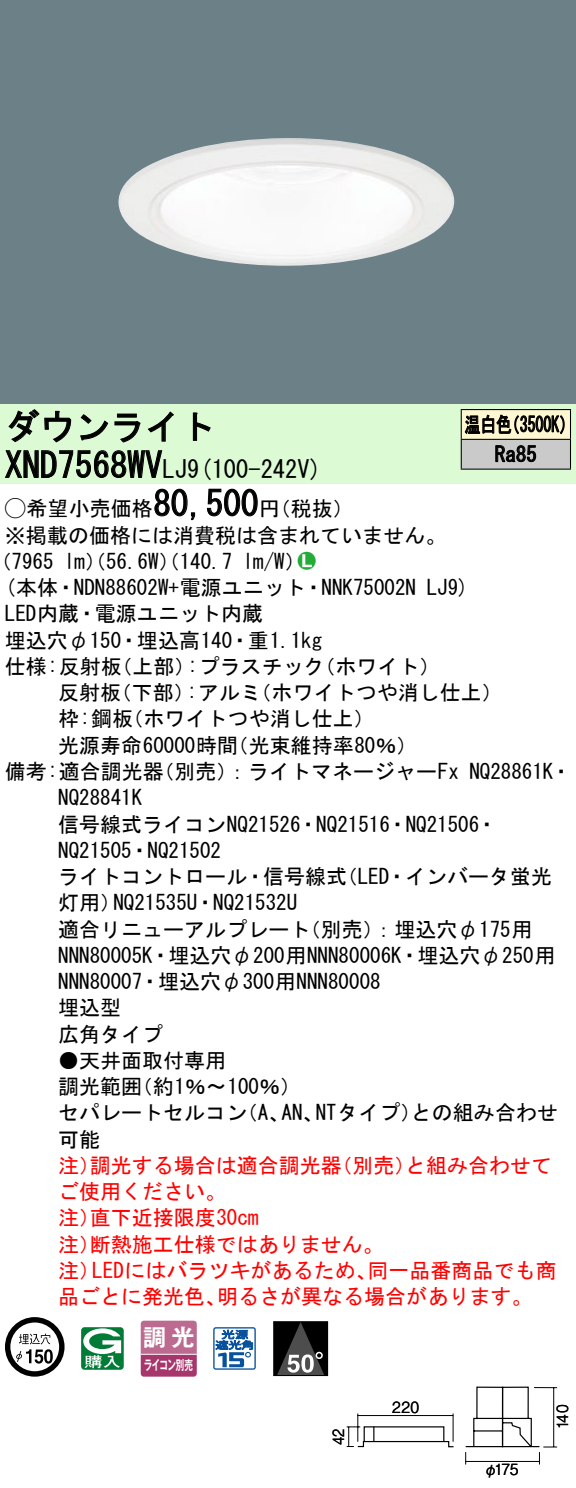
<style>
.page{position:relative;width:576px;height:1488px;background:#fff}
.page>*{position:absolute;margin:0;border:0;box-sizing:border-box;transform-origin:0 0}
.t1{font:35px "MS Gothic";color:#000}
.t2{font:24.5px "MS Gothic";color:#000}
.t3{font:23.1px "Gothic MB101 Pro De Bold 90 pv RKSJ H";color:#fff}
.t4{font:21px/26.2px "MS Gothic";color:#000}
.t5{font:21px/26.2px "MS Gothic";color:#f00}
.t6{font:21px/29.8px "MS Gothic";color:#000;scale:.75 1}
.t7{font:21px "Ford Classification 1";color:#23ac38}
.t8{font:15.4px "Gothic BBB Pro Medium 90 pv RKSJ H";letter-spacing:.015em;color:#000;scale:.9 1}
.t9{font:15.4px "Gothic BBB Pro Medium 90 pv RKSJ H";letter-spacing:.015em;color:#000;scale:.85 1}
.t10{font:13.3px "Gothic MB101 Pro De Bold 90 pv RKSJ H";letter-spacing:-.05em;color:#fff;scale:.65 1}
.s1{font-size:24.5px}
.s2{font-family:"Ford Classification 1"}
.s3{color:#fff}
</style>
<div class="page">
<div style="left:0;top:0;width:575px;height:404px;background:#6c8087"></div>
<img style="left:118px;top:138px;width:336px;height:128px">
<div style="left:0;top:404px;width:575px;height:79px;background:#dcfad4"></div>
<svg style="left:8px;top:409px;width:64px;height:34px"></svg>
<svg style="left:80px;top:413px;width:60px;height:30px"></svg>
<svg style="left:148px;top:411px;width:25px;height:31px"></svg>
<svg style="left:192px;top:412px;width:19px;height:29px"></svg>
<svg style="left:5px;top:450px;width:158px;height:28px"></svg>
<svg style="left:154px;top:488px;width:42px;height:32px"></svg>
<svg style="left:207px;top:488px;width:51px;height:29px"></svg>
<svg style="left:5px;top:1317px;width:59px;height:59px"></svg>
<svg style="left:44px;top:1349px;width:9px;height:14px"></svg>
<svg style="left:81px;top:1327px;width:43px;height:42px"></svg>
<svg style="left:140px;top:1320px;width:56px;height:56px;background:#b65c86"></svg>
<hr style="left:141px;top:1353px;width:55px;height:1px;background:#fff">
<svg style="left:213px;top:1327px;width:43px;height:42px"></svg>
<div style="left:273px;top:1321px;width:54px;height:54px;background:#000"></div>
<svg style="left:278px;top:1323px;width:45px;height:50px"></svg>
<div style="left:273px;top:1321px;width:55px;height:54px;border:1px solid #000"></div>
<div style="left:461px;top:409px;width:109px;height:30px;background:#fff6d2"></div>
<div style="left:461px;top:439px;width:109px;height:30px;background:#cacaca"></div>
<hr style="left:460px;top:409px;width:110px;height:1px;background:#000">
<hr style="left:569px;top:410px;width:2px;height:29px;background:#000">
<hr style="left:460px;top:439px;width:110px;height:1px;background:#000">
<hr style="left:569px;top:440px;width:2px;height:28px;background:#000">
<hr style="left:460px;top:468px;width:110px;height:2px;background:#000">
<svg style="left:460px;top:410px;width:104px;height:58px"></svg>
<svg style="left:346px;top:1413px;width:108px;height:34px"></svg>
<svg style="left:465px;top:1386px;width:92px;height:78px"></svg>
<hr style="left:534px;top:1386px;width:23px;height:2px;background:#000">
<hr style="left:553px;top:1387px;width:1px;height:59px;background:#000">
<h1 class="t1" style="left:5px;top:409px;width:212px">ダウンライト</h1>
<p class="t2" style="left:187px;top:456px;width:136px">(9 100-242 (V</p>
<h1 class="t1" style="left:5px;top:447px;width:184px">XND7568WV<span class="s1">LJ</span></h1>
<h1 class="t1" style="left:153px;top:486px;width:106px">80,500</h1>
<p class="t4" style="left:5px;top:495px;width:442px"><span class="s2">A</span>希望小売価格<br>※掲載の価格には消費税は含まれていません。</p>
<p class="t7" style="left:298px;top:550px;width:19px">2<span class="s3">7</span></p>
<p class="t4" style="left:259px;top:495px;width:96px">（円税抜(</p>
<p class="t4" style="left:243px;top:548px;width:64px">l m (W/</p>
<p class="t4" style="left:-9px;top:548px;width:65px">（7965</p>
<p class="t4" style="left:64px;top:548px;width:169px">lm）（56.6 ）（W 140.7</p>
<p class="t6" style="left:494px;top:409px;width:57px;text-indent:-30px">温白色<br>Ra85</p>
<p class="t6" style="left:504px;top:409px;width:96px">（3500 (K</p>
<p class="t4" style="left:5px;top:574px;width:412px">(本体・NDN88602 +W 電源ユニット・NNK75002N</p>
<p class="t4" style="left:5px;top:600px;width:259px">LED内蔵・電源ユニット内蔵</p>
<p class="t4" style="left:5px;top:627px;width:318px">埋込穴φ150・埋込高140・重1.1kg</p>
<p class="t4" style="left:314px;top:653px;width:127px">（ホワイト(</p>
<p class="t4" style="left:426px;top:574px;width:44px">LJ (9</p>
<p class="t4" style="left:187px;top:653px;width:139px">:プラスチック</p>
<p class="t4" style="left:5px;top:653px;width:118px">仕様:反射板</p>
<p class="t4" style="left:111px;top:653px;width:85px">（上部）</p>
<p class="t4" style="left:58px;top:679px;width:64px">反射板</p>
<p class="t4" style="left:111px;top:679px;width:85px">（下部）</p>
<p class="t4" style="left:187px;top:679px;width:76px">:アルミ</p>
<p class="t4" style="left:250px;top:679px;width:253px">（ホワイトつや消し仕上(</p>
<p class="t4" style="left:58px;top:705px;width:76px">枠:鋼板</p>
<p class="t4" style="left:122px;top:705px;width:253px">（ホワイトつや消し仕上(</p>
<p class="t4" style="left:58px;top:732px;width:181px">光源寿命60000時間</p>
<p class="t4" style="left:227px;top:732px;width:191px">（光束維持率80％(</p>
<p class="t4" style="left:153px;top:758px;width:307px">（別売：）ライトマネージャーFx</p>
<p class="t4" style="left:5px;top:758px;width:160px">備考:適合調光器</p>
<p class="t4" style="left:58px;top:784px;width:85px">NQ28841K</p>
<p class="t4" style="left:58px;top:810px;width:441px">信号線式ライコンNQ21526・NQ21516・NQ21506・</p>
<p class="t4" style="left:58px;top:837px;width:164px">NQ21505・NQ21502</p>
<p class="t4" style="left:336px;top:863px;width:217px">（LED・インバータ蛍光</p>
<p class="t4" style="left:469px;top:758px;width:104px">NQ28861 ・K</p>
<p class="t4" style="left:58px;top:863px;width:290px;text-align:center">ライトコントロール・信号線式<br>NQ21535 ・U NQ21532U</p>
<p class="t4" style="left:58px;top:889px;width:64px">灯用）</p>
<p class="t4" style="left:58px;top:915px;width:498px">適合リニューアルプレート<br>NNN80005 ・K 埋込穴φ200用NNN80006 ・K 埋込穴φ250用<br>NNN80007・埋込穴φ300用NNN80008<br>埋込型<br>広角タイプ</p>
<p class="t4" style="left:132px;top:1047px;width:171px;text-indent:-73px">●天井面取付専用<br>（約1％〜100％(</p>
<p class="t4" style="left:300px;top:915px;width:234px">（別売：）埋込穴φ175用</p>
<p class="t4" style="left:58px;top:1073px;width:85px">調光範囲</p>
<p class="t4" style="left:315px;top:1099px;width:107px">NTタイプ）</p>
<p class="t4" style="left:411px;top:1099px;width:148px">との組み合わせ</p>
<p class="t4" style="left:58px;top:1099px;width:190px">セパレートセルコン可能</p>
<p class="t4" style="left:237px;top:1099px;width:54px">（、A</p>
<p class="t4" style="left:281px;top:1099px;width:43px">AN、</p>
<p class="t5" style="left:90px;top:1152px;width:253px">調光する場合は適合調光器</p>
<p class="t5" style="left:331px;top:1152px;width:85px">（別売）</p>
<p class="t5" style="left:405px;top:1152px;width:148px">と組み合わせて</p>
<p class="t5" style="left:58px;top:1152px;width:43px">注）</p>
<p class="t5" style="left:58px;top:1178px;width:169px">ご使用ください。</p>
<p class="t5" style="left:90px;top:1204px;width:170px">直下近接限度30cm</p>
<p class="t5" style="left:90px;top:1204px;width:295px;text-indent:-32px">注）<br>断熱施工仕様ではありません。</p>
<p class="t5" style="left:58px;top:1230px;width:43px">注）</p>
<p class="t5" style="left:92px;top:1257px;width:286px">LEDにはバラツキがあるため、</p>
<p class="t5" style="left:367px;top:1257px;width:190px">同一品番商品でも商</p>
<p class="t5" style="left:58px;top:1257px;width:43px">注）</p>
<p class="t5" style="left:58px;top:1283px;width:169px">品ごとに発光色、</p>
<p class="t5" style="left:217px;top:1283px;width:317px">明るさが異なる場合があります。</p>
<p class="t3" style="left:143px;top:1317px;width:53px">調光</p>
<p class="t10" style="left:144px;top:1354px;width:77px">ライコン別売</p>
<p class="t9" style="left:326px;top:1444px;width:21px;rotate:-90deg">42</p>
<p class="t8" style="left:392px;top:1394px;width:31px">220</p>
<p class="t8" style="left:494px;top:1457px;width:28px">175</p>
<p class="t8" style="left:483px;top:1457px;width:17px">φ</p>
<p class="t8" style="left:550px;top:1429px;width:29px;rotate:-90deg">140</p>
</div>
